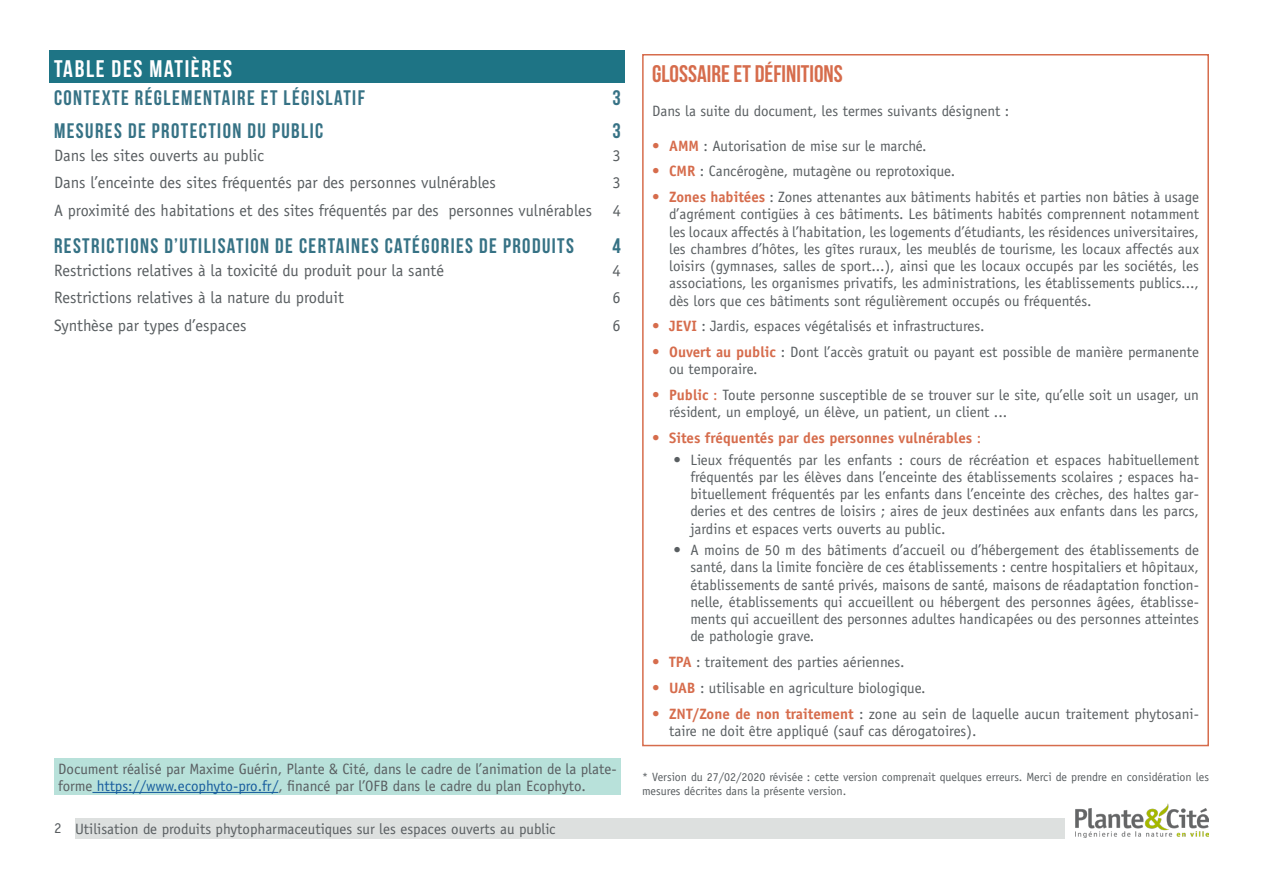
<style>
.page{position:relative;width:1263px;height:893px;background:#fff}
.page>*{position:absolute;margin:0;border:0;box-sizing:border-box;transform-origin:0 0}
.t1{font:24px "Bebas Neue";color:#d66c4c}
.t2{font:24px "Bebas Neue";letter-spacing:.07em;color:#fff}
.t3{font:21px "Bebas Neue";letter-spacing:.07em;color:#367285}
.t4{font:16.5px "Officina Sans Std";color:#595e61}
.t5{font:15px/17.2px "Officina Sans Std";color:#595e61}
.t6{font:700 15px "Officina Sans Std";color:#d66c4c}
.Base_de_page{font:12px/13.8px "Officina Sans Std";color:#595e61}
.s1{color:#175d9e}
.s2{font-weight:700;color:#d66c4c}
.s3{color:#d66c4c}
.s4{font-weight:400}
</style>
<div class="page">
<div style="left:75px;top:818px;width:989px;height:20px;background:#dde0df"></div>
<img style="left:1076px;top:803px;width:133px;height:35px">
<div style="left:54px;top:759px;width:567px;height:36px;background:#b8e1da"></div>
<hr style="left:92px;top:792px;width:186px;height:1px;background:#175d9e">
<div style="left:50px;top:50px;width:575px;height:32px;background:#1e7485"></div>
<p class="t2" style="left:54px;top:55px;width:180px">TABLE DES MATIÈRES</p>
<p class="t3" style="left:54px;top:86px;width:312px">CONTEXTE RÉGLEMENTAIRE ET LÉGISLATIF</p>
<p class="t3" style="left:612px;top:86px;width:10px">3</p>
<p class="t3" style="left:54px;top:119px;width:271px">MESURES DE PROTECTION DU PUBLIC</p>
<p class="t3" style="left:612px;top:119px;width:10px">3</p>
<p class="t4" style="left:54px;top:145px;width:212px">Dans les sites ouverts au public</p>
<p class="t4" style="left:613px;top:145px;width:10px">3</p>
<p class="t4" style="left:54px;top:173px;width:443px">Dans l’enceinte des sites fréquentés par des personnes vulnérables</p>
<p class="t4" style="left:613px;top:173px;width:10px">3</p>
<p class="t4" style="left:54px;top:200px;width:539px">A proximité des habitations et des sites fréquentés par des personnes vulnérables</p>
<p class="t4" style="left:613px;top:200px;width:10px">4</p>
<p class="t3" style="left:54px;top:234px;width:521px">RESTRICTIONS D’UTILISATION DE CERTAINES CATÉGORIES DE PRODUITS</p>
<p class="t3" style="left:612px;top:234px;width:10px">4</p>
<p class="t4" style="left:54px;top:260px;width:391px">Restrictions relatives à la toxicité du produit pour la santé</p>
<p class="t4" style="left:613px;top:260px;width:10px">4</p>
<p class="t4" style="left:54px;top:288px;width:291px">Restrictions relatives à la nature du produit</p>
<p class="t4" style="left:613px;top:288px;width:10px">6</p>
<p class="t4" style="left:54px;top:315px;width:194px">Synthèse par types d’espaces</p>
<p class="t4" style="left:613px;top:315px;width:10px">6</p>
<p class="t5" style="left:58px;top:760px;width:560px">Document réalisé par Maxime Guérin, Plante &amp; Cité, dans le cadre de l’animation de la plate&shy;forme <span class="s1">https://www.ecophyto-pro.fr/</span>, financé par l’OFB dans le cadre du plan Ecophyto.</p>
<p class="t5" style="left:54px;top:820px;width:503px">2 Utilisation de produits phytopharmaceutiques sur les espaces ouverts au public</p>
<p class="t1" style="left:652px;top:61px;width:192px">GLOSSAIRE ET DÉFINITIONS</p>
<p class="t5" style="left:652px;top:103px;width:359px">Dans la suite du document, les termes suivants désignent :</p>
<p class="t5" style="left:652px;top:137px;width:276px"><span class="s2">• AMM</span> : Autorisation de mise sur le marché.</p>
<p class="t5" style="left:652px;top:163px;width:304px"><span class="s2">• CMR</span> : Cancérogène, mutagène ou reprotoxique.</p>
<p class="t5" style="left:669px;top:188px;width:531px;text-align:justify;text-indent:-17px"><span class="s2">• Zones habitées</span> : Zones attenantes aux bâtiments habités et parties non bâties à usage d’agrément contigües à ces bâtiments. Les bâtiments habités comprennent notamment les locaux affectés à l’habitation, les logements d’étudiants, les résidences universitaires, les chambres d’hôtes, les gîtes ruraux, les meublés de tourisme, les locaux affectés aux loisirs (gymnases, salles de sport...), ainsi que les locaux occupés par les sociétés, les associations, les organismes privatifs, les administrations, les établissements publics..., dès lors que ces bâtiments sont régulièrement occupés ou fréquentés.</p>
<p class="t5" style="left:652px;top:318px;width:334px"><span class="s2">• JEVI</span> : Jardis, espaces végétalisés et infrastructures.</p>
<p class="t5" style="left:669px;top:343px;width:531px;text-indent:-17px"><span class="s2">• Ouvert au public</span> : Dont l’accès gratuit ou payant est possible de manière permanente ou temporaire.</p>
<p class="t5" style="left:669px;top:386px;width:531px;text-indent:-17px"><span class="s2">• Public</span> <span class="s3">:</span> Toute personne susceptible de se trouver sur le site, qu’elle soit un usager, un résident, un employé, un élève, un patient, un client ...</p>
<p class="t6" style="left:652px;top:429px;width:330px">• Sites fréquentés par des personnes vulnérables <span class="s4">:</span></p>
<p class="t5" style="left:690px;top:451px;width:510px;text-align:justify;text-indent:-17px">• Lieux fréquentés par les enfants : cours de récréation et espaces habituellement fréquentés par les élèves dans l’enceinte des établissements scolaires ; espaces ha&shy;bituellement fréquentés par les enfants dans l’enceinte des crèches, des haltes gar&shy;deries et des centres de loisirs ; aires de jeux destinées aux enfants dans les parcs, jardins et espaces verts ouverts au public.</p>
<p class="t5" style="left:690px;top:541px;width:510px;text-align:justify;text-indent:-17px">• A moins de 50 m des bâtiments d’accueil ou d’hébergement des établissements de santé, dans la limite foncière de ces établissements : centre hospitaliers et hôpitaux, établissements de santé privés, maisons de santé, maisons de réadaptation fonction&shy;nelle, établissements qui accueillent ou hébergent des personnes âgées, établisse&shy;ments qui accueillent des personnes adultes handicapées ou des personnes atteintes de pathologie grave.</p>
<p class="t5" style="left:652px;top:653px;width:254px"><span class="s2">• TPA</span> : traitement des parties aériennes.</p>
<p class="t5" style="left:652px;top:679px;width:275px"><span class="s2">• UAB</span> : utilisable en agriculture biologique.</p>
<p class="t5" style="left:669px;top:705px;width:531px;text-indent:-17px"><span class="s2">• ZNT/Zone de non traitement</span> : zone au sein de laquelle aucun traitement phytosani&shy;taire ne doit être appliqué (sauf cas dérogatoires).</p>
<p class="Base_de_page" style="left:642px;top:770px;width:568px">* Version du 27/02/2020 révisée : cette version comprenait quelques erreurs. Merci de prendre en considération les mesures décrites dans la présente version.</p>
</div>
